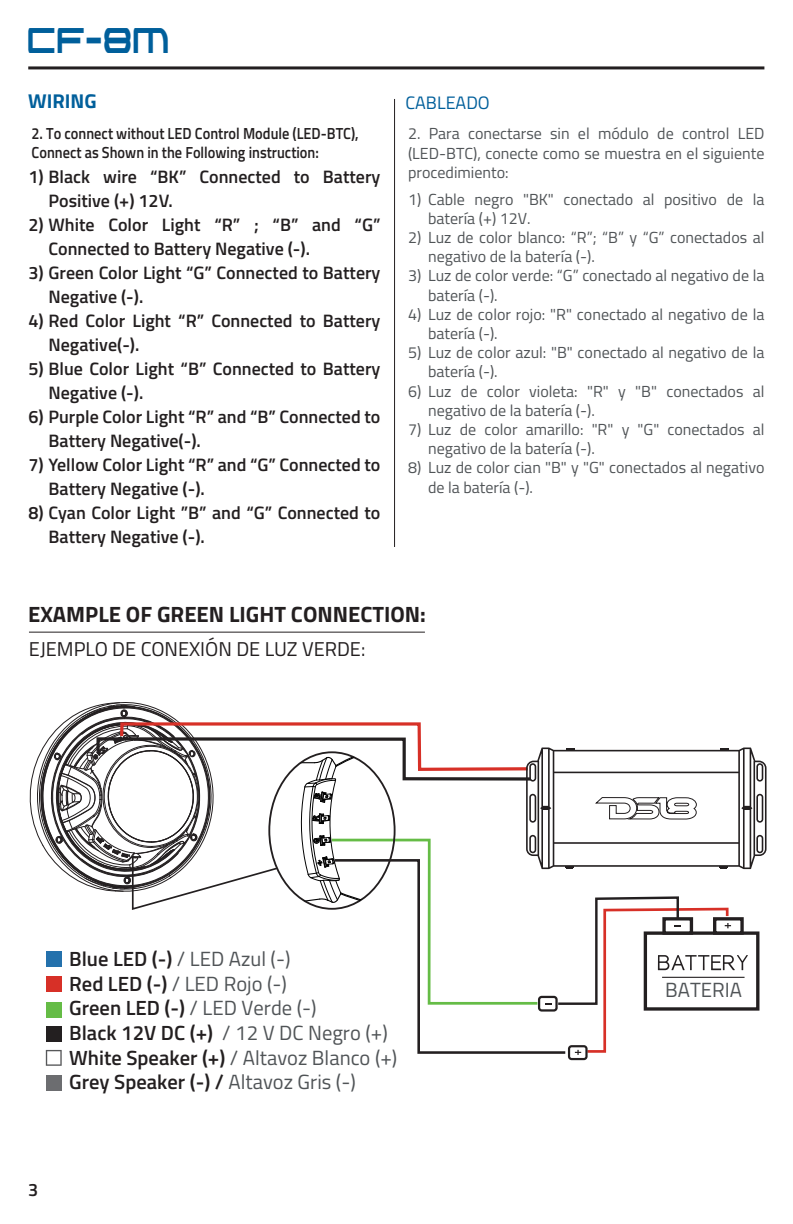
<style>
.page{position:relative;width:793px;height:1224px;background:#fff}
.page>*{position:absolute;margin:0;border:0;box-sizing:border-box;transform-origin:0 0}
.t1{font:52px "Antietam Condensed";color:#005f9b;scale:.6 1}
.t2{font:700 22.2px "Titillium Web";color:#231f20}
.t3{font:20.6px/24.6px "Titillium Web";color:#505457}
.t4{font:20px "Titillium Web";color:#231f20}
.t5{font:700 20px "Titillium Web";color:#005f9b}
.t6{font:600 18px/24px "Titillium Web";color:#231f20}
.t7{font:18px "Titillium Web";color:#005f9b}
.t8{font:16px/19.2px "Titillium Web";color:#505457}
.t9{font:600 16px/19px "Titillium Web";color:#231f20;scale:.9 1}
.s1{font-weight:600;color:#231f20}
</style>
<div class="page">
<hr style="left:394px;top:99px;width:1px;height:448px;background:#231f20">
<hr style="left:29px;top:632px;width:396px;height:1px;background:#231f20">
<hr style="left:28px;top:66px;width:736px;height:3px;background:#231f20">
<div style="left:46px;top:1075px;width:16px;height:15px;background:#6c6d70"></div>
<svg style="left:29px;top:702px;width:737px;height:364px"></svg>
<h1 class="t1" style="left:27px;top:18px;width:240px">CF-8m</h1>
<p class="t5" style="left:28px;top:86px;width:70px">WIRING</p>
<p class="t7" style="left:405px;top:89px;width:86px">CABLEADO</p>
<p class="t9" style="left:32px;top:123px;width:365px">2. To connect without LED Control Module (LED-BTC),<br>Connect as Shown in the Following instruction:</p>
<p class="t8" style="left:408px;top:123px;width:358px;text-align:justify">2. Para conectarse sin el módulo de control LED (LED-BTC), conecte como se muestra en el siguiente procedimiento:</p>
<p class="t6" style="left:49px;top:164px;width:333px;text-indent:-20px">1) Black wire “BK” Connected to Battery<br>Positive (+) 12V.</p>
<p class="t6" style="left:49px;top:212px;width:333px;text-indent:-20px">2) White Color Light “R” ; “B” and “G”<br>Connected to Battery Negative (-).</p>
<p class="t6" style="left:49px;top:260px;width:333px;text-indent:-20px">3) Green Color Light “G” Connected to Battery<br>Negative (-).</p>
<p class="t6" style="left:49px;top:308px;width:333px;text-indent:-20px">4) Red Color Light “R” Connected to Battery<br>Negative(-).</p>
<p class="t6" style="left:49px;top:356px;width:333px;text-indent:-20px">5) Blue Color Light “B” Connected to Battery<br>Negative (-).</p>
<p class="t6" style="left:49px;top:404px;width:333px;text-indent:-20px">6) Purple Color Light “R” and “B” Connected to<br>Battery Negative(-).</p>
<p class="t6" style="left:49px;top:452px;width:333px;text-indent:-20px">7) Yellow Color Light “R” and “G” Connected to<br>Battery Negative (-).</p>
<p class="t6" style="left:49px;top:500px;width:333px;text-indent:-20px">8) Cyan Color Light ”B” and “G” Connected to<br>Battery Negative (-).</p>
<p class="t8" style="left:428px;top:189px;width:338px;text-indent:-20px">1) Cable negro "BK" conectado al positivo de la batería (+) 12V.</p>
<p class="t8" style="left:428px;top:227px;width:338px;text-indent:-20px">2) Luz de color blanco: “R”; “B” y “G” conectados al negativo de la batería (-).</p>
<p class="t8" style="left:428px;top:265px;width:338px;text-indent:-20px">3) Luz de color verde: “G” conectado al negativo de la batería (-).</p>
<p class="t8" style="left:428px;top:304px;width:338px;text-indent:-20px">4) Luz de color rojo: "R" conectado al negativo de la batería (-).</p>
<p class="t8" style="left:428px;top:342px;width:338px;text-indent:-20px">5) Luz de color azul: "B" conectado al negativo de la batería (-).</p>
<p class="t8" style="left:428px;top:381px;width:338px;text-indent:-20px">6) Luz de color violeta: "R" y "B" conectados al negativo de la batería (-).</p>
<p class="t8" style="left:428px;top:419px;width:338px;text-indent:-20px">7) Luz de color amarillo: "R" y "G" conectados al negativo de la batería (-).</p>
<p class="t8" style="left:428px;top:457px;width:338px;text-indent:-20px">8) Luz de color cian "B" y "G" conectados al negativo de la batería (-).</p>
<h2 class="t2" style="left:28px;top:598px;width:399px">EXAMPLE OF GREEN LIGHT CONNECTION:</h2>
<p class="t4" style="left:29px;top:634px;width:338px">EJEMPLO DE CONEXIÓN DE LUZ VERDE:</p>
<p class="t3" style="left:69px;top:945px;width:330px"><span class="s1">Blue LED (-)</span> / LED Azul (-)<br><span class="s1">Red LED (-)</span> / LED Rojo (-)<br><span class="s1">Green LED (-)</span> / LED Verde (-)<br><span class="s1">Black 12V DC (+)</span> / 12 V DC Negro (+)<br><span class="s1">White Speaker (+)</span> / Altavoz Blanco (+)<br><span class="s1">Grey Speaker (-) /</span> Altavoz Gris (-)</p>
<p class="t6" style="left:28px;top:1177px;width:12px">3</p>
<p class="t3" style="left:665px;top:976px;width:78px">BATERIA</p>
</div>
